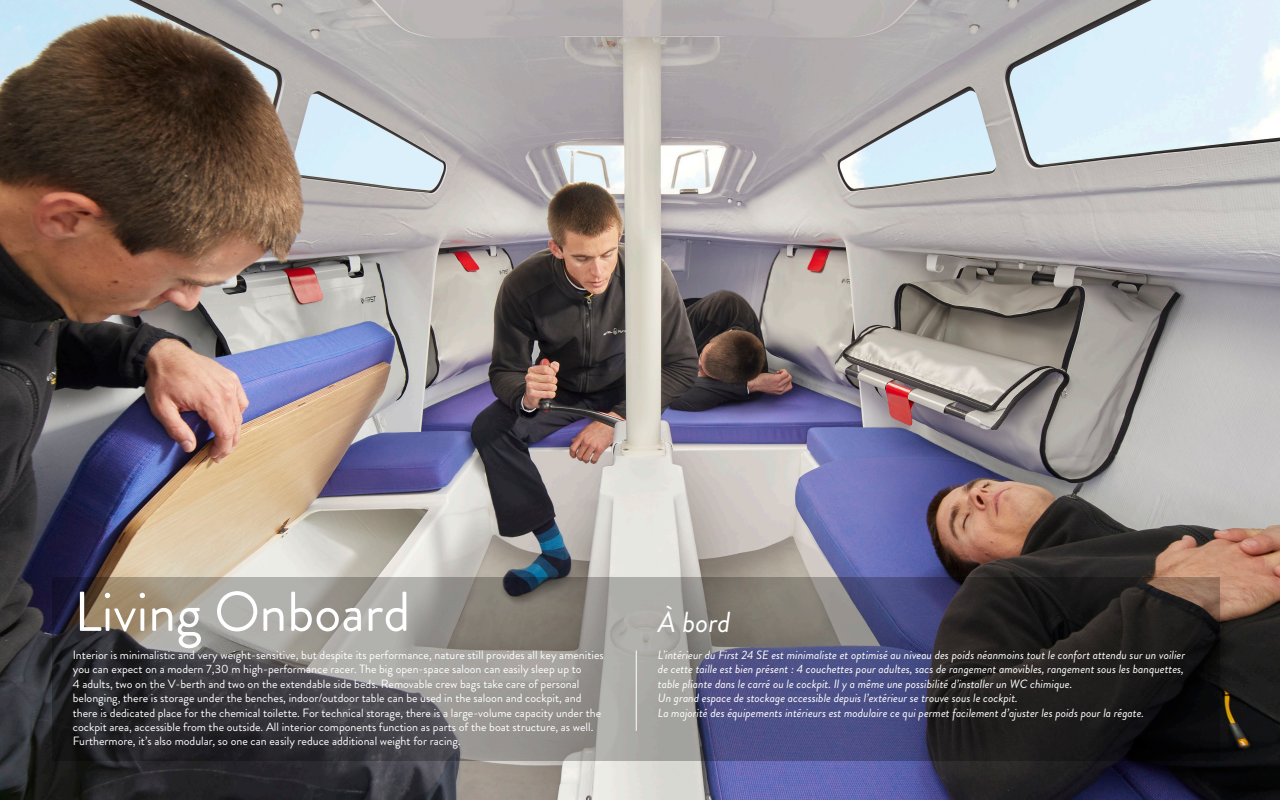
<style>
.page{position:relative;width:1280px;height:800px;background:#fff}
.page>*{position:absolute;margin:0;border:0;box-sizing:border-box;transform-origin:0 0}
.t1{font:56px "Brandon Grotesque";color:#fff}
.t2{font:italic 29px "Brandon Grotesque";color:#fff}
.t3{font:12px/14.4px "Brandon Grotesque";color:#fff}
.t4{font:italic 12px/14.4px "Brandon Grotesque";color:#fff}
</style>
<div class="page">
<img style="left:0;top:0;width:1280px;height:800px">
<svg style="left:52px;top:578px;width:1168px;height:183px;background:#5b5960"></svg>
<hr style="left:636px;top:650px;width:1px;height:81px;background:#fff">
<h1 class="t1" style="left:74px;top:573px;width:338px">Living Onboard</h1>
<p class="t3" style="left:73px;top:648px;width:533px">Interior is minimalistic and very weight-sensitive, but despite its performance, nature still provides all key amenities you can expect on a modern 7,30 m high-performance racer. The big open-space saloon can easily sleep up to<br>4 adults, two on the V-berth and two on the extendable side beds. Removable crew bags take care of personal belonging, there is storage under the benches, indoor/outdoor table can be used in the saloon and cockpit, and there is dedicated place for the chemical toilette. For technical storage, there is a large-volume capacity under the cockpit area, accessible from the outside. All interior components function as parts of the boat structure, as well.<br>Furthermore, it’s also modular, so one can easily reduce additional weight for racing.</p>
<p class="t4" style="left:658px;top:648px;width:529px">L’intérieur du First 24 SE est minimaliste et optimisé au niveau des poids néanmoins tout le confort attendu sur un voilier de cette taille est bien présent : 4 couchettes pour adultes, sacs de rangement amovibles, rangement sous les banquettes, table pliante dans le carré ou le cockpit. Il y a même une possibilité d’installer un WC chimique.<br>Un grand espace de stockage accessible depuis l’extérieur se trouve sous le cockpit.<br>La majorité des équipements intérieurs est modulaire ce qui permet facilement d’ajuster les poids pour la régate.</p>
<h2 class="t2" style="left:658px;top:602px;width:74px">À bord</h2>
</div>
